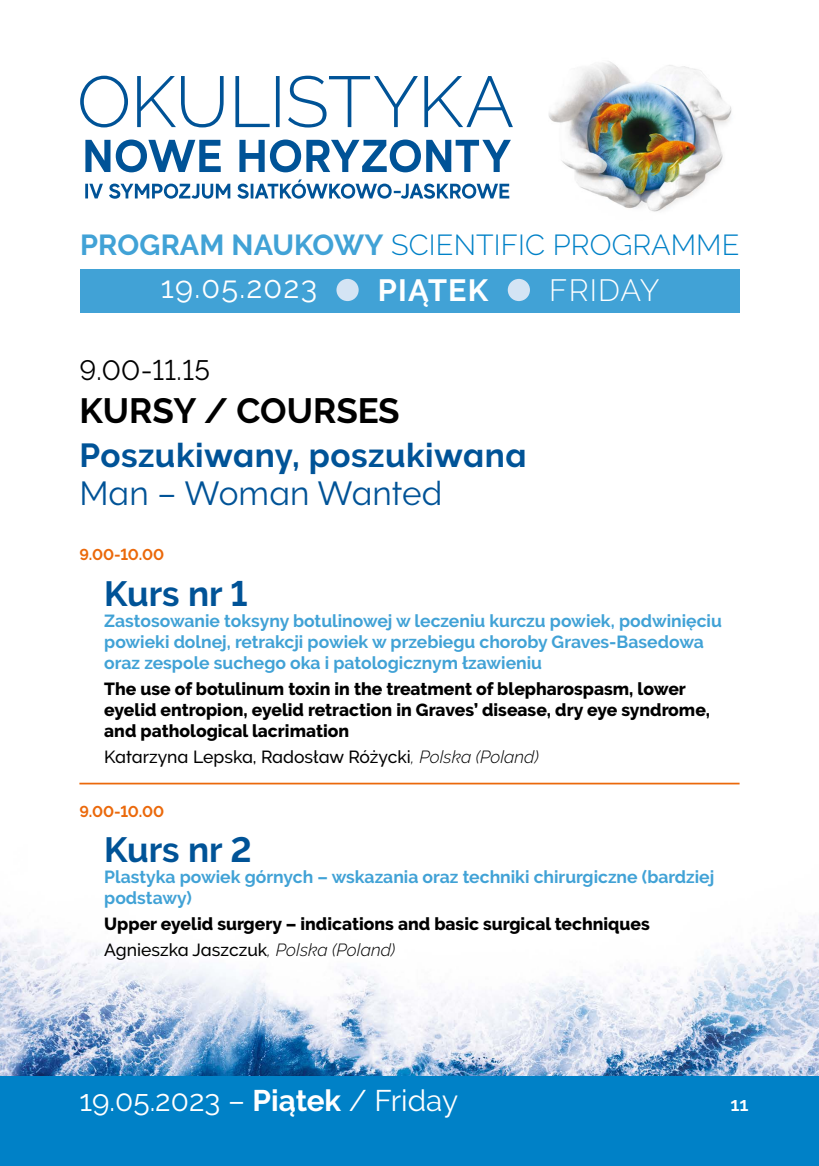
<style>
.page{position:relative;width:819px;height:1166px;background:#fff}
.page>*{position:absolute;margin:0;border:0;box-sizing:border-box;transform-origin:0 0}
.PR_KURS{font:700 35px "Raleway";color:#005397}
.PR_SESJA{font:700 35px "Raleway";color:#000}
.PR_SESJA-2{font:700 33.25px "Raleway";letter-spacing:.015em;color:#005397}
.PR_SESJA-3{font:33.25px "Raleway";color:#005397}
.t1{font:30.62px "Raleway";letter-spacing:.04em;color:#fff}
.t2{font:700 30.62px "Raleway";letter-spacing:.04em;color:#fff}
.t3{font:300 30.62px "Raleway";letter-spacing:.04em;color:#fff}
.t4{font:29.75px "Raleway";color:#fff}
.t5{font:300 28.88px "Raleway";letter-spacing:.005em;color:#0081c7}
.PR_SESJA-4{font:28px "Raleway";color:#000}
.t6{font:600 19.25px "Raleway";color:#fff}
.PR_tytuł{font:700 17.5px/21px "Raleway";color:#41a2d6}
.PR_tytuł_ang{font:800 17.5px/21px "Raleway";color:#000}
.PR_wykładowca{font:500 17.5px "Raleway";color:#000}
.PR_wykładowca_BEZ_LI{font:500 17.5px "Raleway";color:#000}
.PR_godzina{font:700 15.75px "Raleway";color:#eb690b}
.s1{font-weight:700;color:#41a2d6}
.s2{font-weight:300;font-style:italic}
.s3{font-weight:700}
</style>
<div class="page">
<img style="left:0;top:915px;width:819px;height:161px">
<div style="left:0;top:1076px;width:819px;height:90px;background:#0081c7"></div>
<div style="left:80px;top:269px;width:659px;height:43px;background:#41a2d6"></div>
<div style="left:336px;top:279px;width:22px;height:22px;background:#d4e4f4;border-radius:50%"></div>
<div style="left:507px;top:279px;width:23px;height:22px;background:#d4e4f4;border-radius:50%"></div>
<hr style="left:79px;top:783px;width:660px;height:1px;background:#eb690b">
<svg style="left:80px;top:76px;width:433px;height:52px"></svg>
<svg style="left:85px;top:179px;width:424px;height:20px"></svg>
<svg style="left:85px;top:140px;width:426px;height:32px"></svg>
<img style="left:549px;top:61px;width:183px;height:151px">
<p class="t5" style="left:80px;top:228px;width:661px"><span class="s1">PROGRAM NAUKOWY</span> SCIENTIFIC PROGRAMME</p>
<p class="t1" style="left:161px;top:269px;width:158px">19.05.2023</p>
<p class="t2" style="left:378px;top:273px;width:112px">PIĄTEK</p>
<p class="t3" style="left:549px;top:272px;width:112px">FRIDAY</p>
<p class="PR_SESJA-4" style="left:79px;top:354px;width:132px">9.00-11.15</p>
<p class="PR_SESJA" style="left:79px;top:391px;width:322px">KURSY / COURSES</p>
<p class="PR_SESJA-2" style="left:79px;top:436px;width:448px">Poszukiwany, poszukiwana</p>
<p class="PR_SESJA-3" style="left:79px;top:474px;width:364px">Man – Woman Wanted</p>
<p class="PR_godzina" style="left:79px;top:545px;width:86px">9.00-10.00</p>
<p class="PR_KURS" style="left:104px;top:573px;width:145px">Kurs nr 1</p>
<p class="PR_tytuł" style="left:104px;top:610px;width:619px">Zastosowanie toksyny botulinowej w leczeniu kurczu powiek, podwinięciu powieki dolnej, retrakcji powiek w przebiegu choroby Graves-Basedowa oraz zespole suchego oka i patologicznym łzawieniu</p>
<p class="PR_tytuł_ang" style="left:104px;top:678px;width:607px">The use of botulinum toxin in the treatment of blepharospasm, lower eyelid entropion, eyelid retraction in Graves’ disease, dry eye syndrome, and pathological lacrimation</p>
<p class="PR_wykładowca" style="left:104px;top:746px;width:436px">Katarzyna Lepska, Radosław Różycki<span class="s2">, Polska (Poland)</span></p>
<p class="PR_godzina" style="left:79px;top:802px;width:86px">9.00-10.00</p>
<p class="PR_KURS" style="left:104px;top:830px;width:149px">Kurs nr 2</p>
<p class="PR_tytuł" style="left:104px;top:867px;width:611px">Plastyka powiek górnych – wskazania oraz techniki chirurgiczne (bardziej podstawy)</p>
<p class="PR_tytuł_ang" style="left:104px;top:914px;width:547px">Upper eyelid surgery – indications and basic surgical techniques</p>
<p class="PR_wykładowca_BEZ_LI" style="left:104px;top:940px;width:292px">Agnieszka Jaszczuk<span class="s2">, Polska (Poland)</span></p>
<h3 class="t4" style="left:79px;top:1083px;width:380px">19.05.2023 – <span class="s3">Piątek</span> / Friday</h3>
<p class="t6" style="left:730px;top:1093px;width:20px">11</p>
</div>
